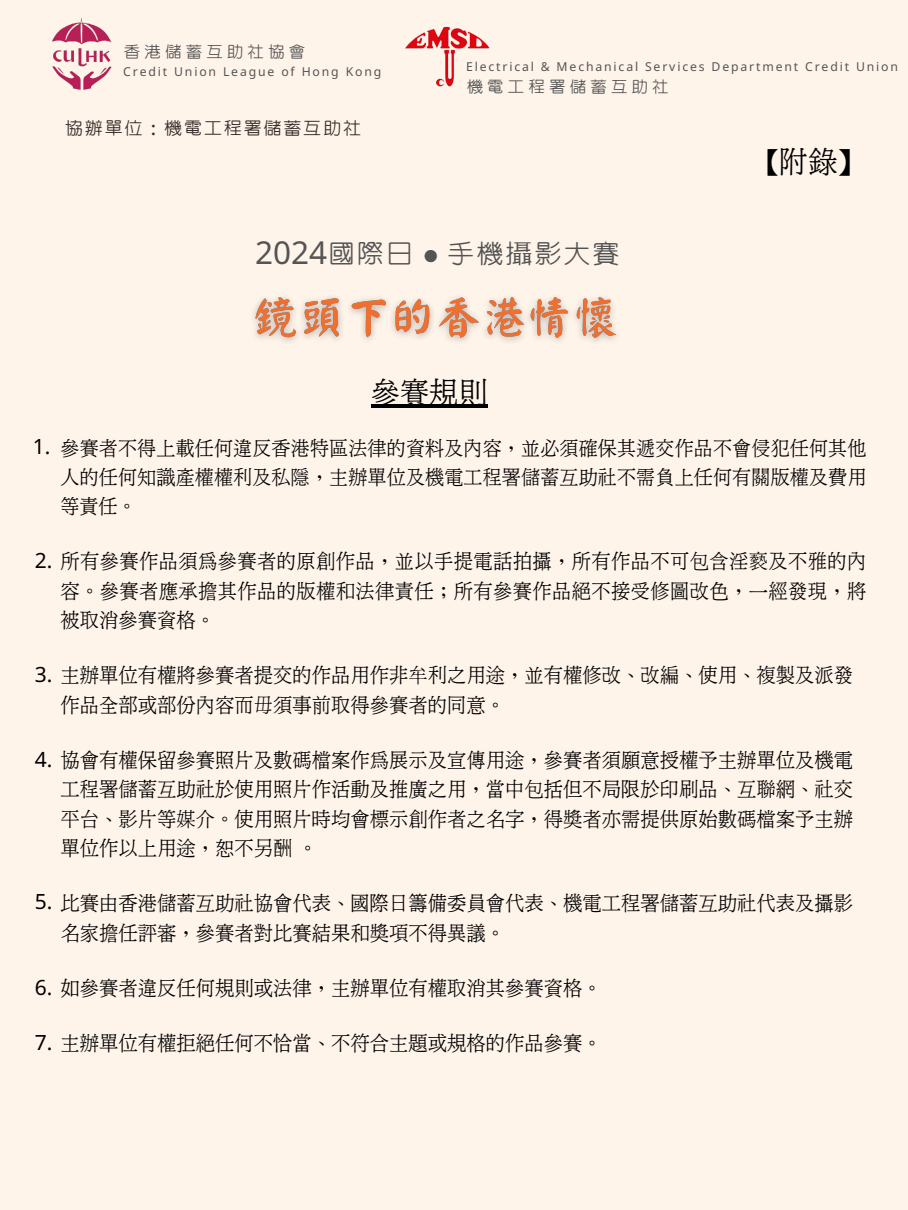
<style>
.page{position:relative;width:908px;height:1210px;background:#fff}
.page>*{position:absolute;margin:0;border:0;box-sizing:border-box;transform-origin:0 0}
.t1{font:31.5px "cw Te X Yen";color:#545454}
.t2{font:31.5px "cw Te X Ming";color:#000}
.t3{font:21px/29.4px "cw Te X Ming";color:#000}
.t4{font:21px "cw Te X Yen";letter-spacing:.025em;color:#372a28}
.t5{font:21px "Noto Sans";color:#000}
.t6{font:20.68px/28.9px "cw Te X Ming";letter-spacing:.005em;color:#000;text-align:justify}
.t7{font:19.25px "cw Te X Yen";letter-spacing:.15em;color:#545454}
.t8{font:12.25px "Noto Sans";letter-spacing:.15em;color:#545454}
.s1{font-family:"Noto Sans"}
</style>
<div class="page">
<div style="left:0;top:0;width:907px;height:1210px;background:#fff4ea"></div>
<img style="left:52px;top:18px;width:60px;height:72px">
<img style="left:405px;top:26px;width:85px;height:61px">
<img style="left:254px;top:296px;width:362px;height:46px">
<hr style="left:371px;top:405px;width:116px;height:3px;background:#000">
<p class="t7" style="left:123px;top:43px;width:184px">香港儲蓄互助社協會</p>
<p class="t8" style="left:123px;top:63px;width:259px">Credit Union League of Hong Kong</p>
<p class="t8" style="left:466px;top:58px;width:433px">Electrical &amp; Mechanical Services Department Credit Union</p>
<p class="t7" style="left:466px;top:78px;width:205px">機電工程署儲蓄互助社</p>
<p class="t4" style="left:64px;top:118px;width:299px">協辦單位：機電工程署儲蓄互助社</p>
<h1 class="t1" style="left:255px;top:239px;width:366px"><span class="s1">2024</span>國際日 • 手機攝影大賽</h1>
<h1 class="t2" style="left:750px;top:147px;width:117px">【附錄】</h1>
<p class="t5" style="left:33px;top:431px;width:19px">1.</p>
<h1 class="t2" style="left:371px;top:378px;width:117px">參賽規則</h1>
<p class="t6" style="left:60px;top:434px;width:807px">參賽者不得上載任何違反香港特區法律的資料及內容，並必須確保其遞交作品不會侵犯任何其他人的任何知識產權權利及私隱，主辦單位及機電工程署儲蓄互助社不需負上任何有關版權及費用等責任。</p>
<p class="t3" style="left:60px;top:547px;width:807px;text-align:justify;text-indent:-26px"><span class="s1">2.</span> 所有參賽作品須為參賽者的原創作品，並以手提電話拍攝，所有作品不可包含淫褻及不雅的內容。參賽者應承擔其作品的版權和法律責任；所有參賽作品絕不接受修圖改色，一經發現，將被取消參賽資格。</p>
<p class="t3" style="left:60px;top:661px;width:794px;text-indent:-26px"><span class="s1">3.</span> 主辦單位有權將參賽者提交的作品用作非牟利之用途，並有權修改、改編、使用、複製及派發作品全部或部份內容而毋須事前取得參賽者的同意。</p>
<p class="t3" style="left:60px;top:745px;width:794px;text-align:justify;text-indent:-26px"><span class="s1">4.</span> 協會有權保留參賽照片及數碼檔案作為展示及宣傳用途，參賽者須願意授權予主辦單位及機電工程署儲蓄互助社於使用照片作活動及推廣之用，當中包括但不局限於印刷品、互聯網、社交平台、影片等媒介。使用照片時均會標示創作者之名字，得獎者亦需提供原始數碼檔案予主辦單位作以上用途，恕不另酬。</p>
<p class="t3" style="left:60px;top:889px;width:794px">比賽由香港儲蓄互助社協會代表、國際日籌備委員會代表、機電工程署儲蓄互助社代表及攝影名家擔任評審，參賽者對比賽結果和獎項不得異議。</p>
<p class="t3" style="left:35px;top:973px;width:568px"><span class="s1">6.</span> 如參賽者違反任何規則或法律，主辦單位有權取消其參賽資格。</p>
<p class="t3" style="left:35px;top:1028px;width:568px"><span class="s1">7.</span> 主辦單位有權拒絕任何不恰當、不符合主題或規格的作品參賽。</p>
<p class="t5" style="left:35px;top:886px;width:19px">5.</p>
</div>
